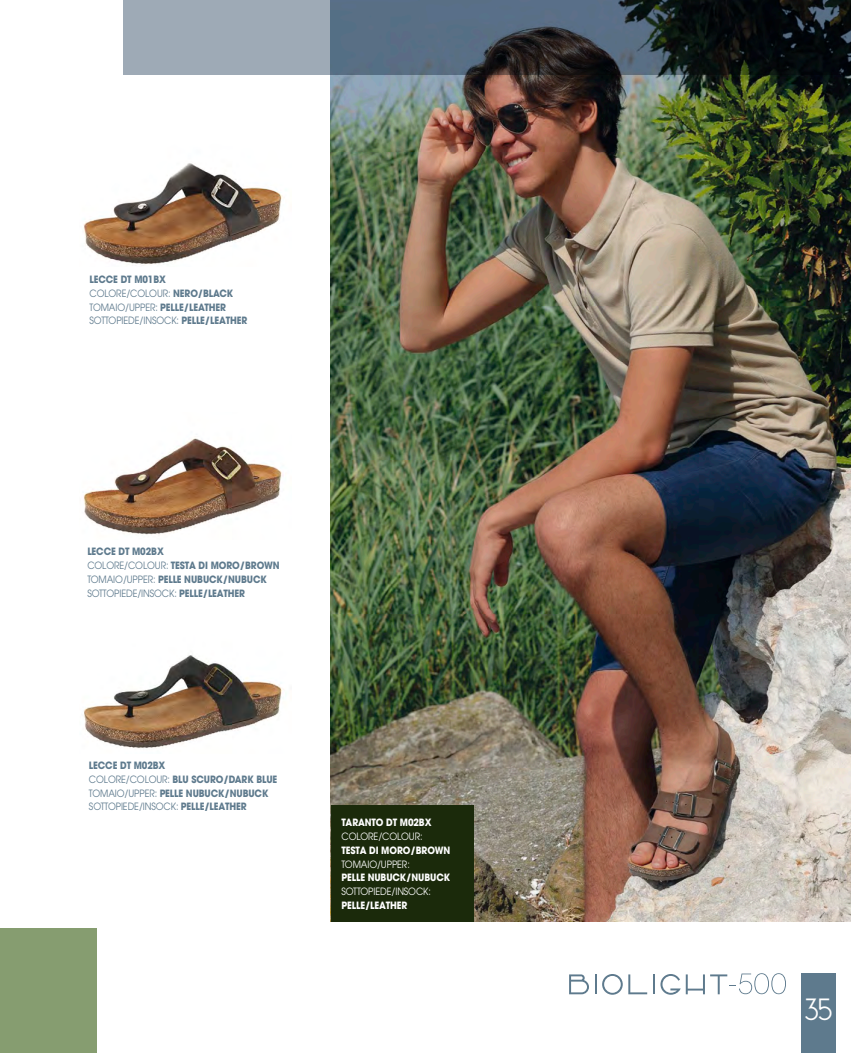
<style>
.page{position:relative;width:851px;height:1053px;background:#fff}
.page>*{position:absolute;margin:0;border:0;box-sizing:border-box;transform-origin:0 0}
.t1{font:300 30px "Bellerose";color:#fff}
.t2{font:700 10px/13.8px "Avant Garde";letter-spacing:-.01em;color:#5e7a8d;scale:.9 1}
.t3{font:700 10px "Avant Garde";letter-spacing:-.01em;color:#fff;scale:.9 1}
.t4{font:10px "Avant Garde";letter-spacing:-.01em;color:#fff;scale:.9 1}
.s1{font-weight:400}
</style>
<div class="page">
<img style="left:331px;top:75px;width:519px;height:846px">
<div style="left:801px;top:973px;width:34px;height:79px;background:#5e7a8d"></div>
<svg style="left:569px;top:974px;width:20px;height:20px"></svg>
<hr style="left:594px;top:974px;width:2px;height:20px;background:#5e7a8d">
<svg style="left:602px;top:974px;width:20px;height:20px"></svg>
<svg style="left:628px;top:974px;width:19px;height:20px"></svg>
<hr style="left:652px;top:974px;width:2px;height:20px;background:#5e7a8d">
<svg style="left:660px;top:974px;width:44px;height:20px"></svg>
<svg style="left:710px;top:973px;width:75px;height:21px"></svg>
<svg style="left:123px;top:0;width:727px;height:75px;background:#525e69"></svg>
<img style="left:83px;top:163px;width:200px;height:102px">
<img style="left:83px;top:438px;width:200px;height:97px">
<img style="left:84px;top:655px;width:200px;height:94px">
<div style="left:0;top:928px;width:96px;height:124px;background:#869d70"></div>
<div style="left:331px;top:805px;width:142px;height:116px;background:#1b2a0b"></div>
<p class="t2" style="left:89px;top:272px;width:177px">LECCE DT M01BX<br><span class="s1">COLORE/COLOUR:</span> NERO/BLACK<br><span class="s1">TOMAIO/UPPER:</span> PELLE/LEATHER<br><span class="s1">SOTTOPIEDE/INSOCK:</span> PELLE/LEATHER</p>
<p class="t2" style="left:87px;top:545px;width:215px">LECCE DT M02BX<br><span class="s1">COLORE/COLOUR:</span> TESTA DI MORO/BROWN<br><span class="s1">TOMAIO/UPPER:</span> PELLE NUBUCK/NUBUCK<br><span class="s1">SOTTOPIEDE/INSOCK:</span> PELLE/LEATHER</p>
<p class="t2" style="left:89px;top:758px;width:211px">LECCE DT M02BX<br><span class="s1">COLORE/COLOUR:</span> BLU SCURO/DARK BLUE<br><span class="s1">TOMAIO/UPPER:</span> PELLE NUBUCK/NUBUCK<br><span class="s1">SOTTOPIEDE/INSOCK:</span> PELLE/LEATHER</p>
<p class="t3" style="left:341px;top:816px;width:102px">TARANTO DT M02BX</p>
<p class="t4" style="left:341px;top:830px;width:92px">COLORE/COLOUR:</p>
<p class="t3" style="left:341px;top:843px;width:122px">TESTA DI MORO/BROWN</p>
<p class="t4" style="left:341px;top:857px;width:77px">TOMAIO/UPPER:</p>
<p class="t3" style="left:341px;top:871px;width:122px">PELLE NUBUCK/NUBUCK</p>
<p class="t4" style="left:341px;top:885px;width:101px">SOTTOPIEDE/INSOCK:</p>
<p class="t3" style="left:341px;top:898px;width:75px">PELLE/LEATHER</p>
<h1 class="t1" style="left:804px;top:992px;width:29px">35</h1>
</div>
